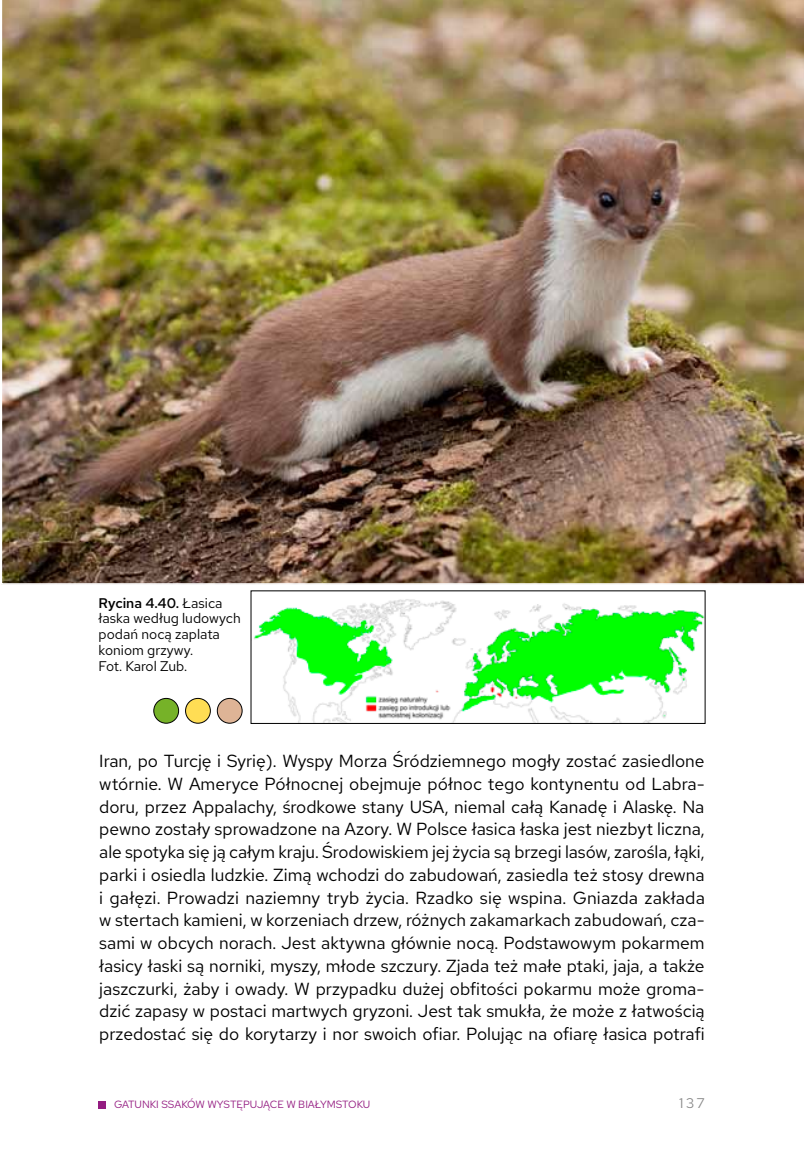
<style>
.page{position:relative;width:804px;height:1166px;background:#fff}
.page>*{position:absolute;margin:0;border:0;box-sizing:border-box;transform-origin:0 0}
.t1{font:17.5px/22.8px "Red Hat Text";color:#000;text-align:justify}
.t2{font:14px/15.8px "Red Hat Text";color:#000}
.t3{font:14px "Red Hat Text";color:#878787}
.t4{font:10.5px "Red Hat Text";color:#941c81}
.s1{font-weight:500}
</style>
<div class="page">
<div style="left:98px;top:1101px;width:8px;height:7px;background:#941c81"></div>
<img style="left:1px;top:0;width:803px;height:585px">
<img style="left:254px;top:599px;width:449px;height:122px">
<div style="left:217px;top:698px;width:25px;height:25px;background:#deb496;border-radius:50%"></div>
<div style="left:217px;top:698px;width:25px;height:26px;border:1px solid #000;border-radius:50%"></div>
<div style="left:185px;top:698px;width:25px;height:25px;background:#ffdd54;border-radius:50%"></div>
<div style="left:185px;top:698px;width:26px;height:26px;border:1px solid #000;border-radius:50%"></div>
<div style="left:154px;top:698px;width:25px;height:25px;background:#76b228;border-radius:50%"></div>
<div style="left:153px;top:698px;width:26px;height:26px;border:1px solid #000;border-radius:50%"></div>
<p class="t2" style="left:99px;top:595px;width:144px"><span class="s1">Rycina 4.40.</span> Łasica łaska według ludowych podań nocą zaplata koniom grzywy.<br>Fot. Karol Zub.</p>
<p class="t1" style="left:99px;top:749px;width:607px">Iran, po Turcję i Syrię). Wyspy Morza Śródziemnego mogły zostać zasiedlone wtórnie. W Ameryce Północnej obejmuje północ tego kontynentu od Labra&shy;doru, przez Appalachy, środkowe stany USA, niemal całą Kanadę i Alaskę. Na pewno zostały sprowadzone na Azory. W Polsce łasica łaska jest niezbyt liczna, ale spotyka się ją całym kraju. Środowiskiem jej życia są brzegi lasów, zarośla, łąki, parki i osiedla ludzkie. Zimą wchodzi do zabudowań, zasiedla też stosy drewna i gałęzi. Prowadzi naziemny tryb życia. Rzadko się wspina. Gniazda zakłada w stertach kamieni, w korzeniach drzew, różnych zakamarkach zabudowań, cza&shy;sami w obcych norach. Jest aktywna głównie nocą. Podstawowym pokarmem łasicy łaski są norniki, myszy, młode szczury. Zjada też małe ptaki, jaja, a także jaszczurki, żaby i owady. W przypadku dużej obfitości pokarmu może groma&shy;dzić zapasy w postaci martwych gryzoni. Jest tak smukła, że może z łatwością przedostać się do korytarzy i nor swoich ofiar. Polując na ofiarę łasica potrafi</p>
<p class="t4" style="left:114px;top:1098px;width:258px">GATUNKI SSAKÓW WYSTĘPUJĄCE W BIAŁYMSTOKU</p>
<p class="t3" style="left:679px;top:1094px;width:27px">137</p>
</div>
